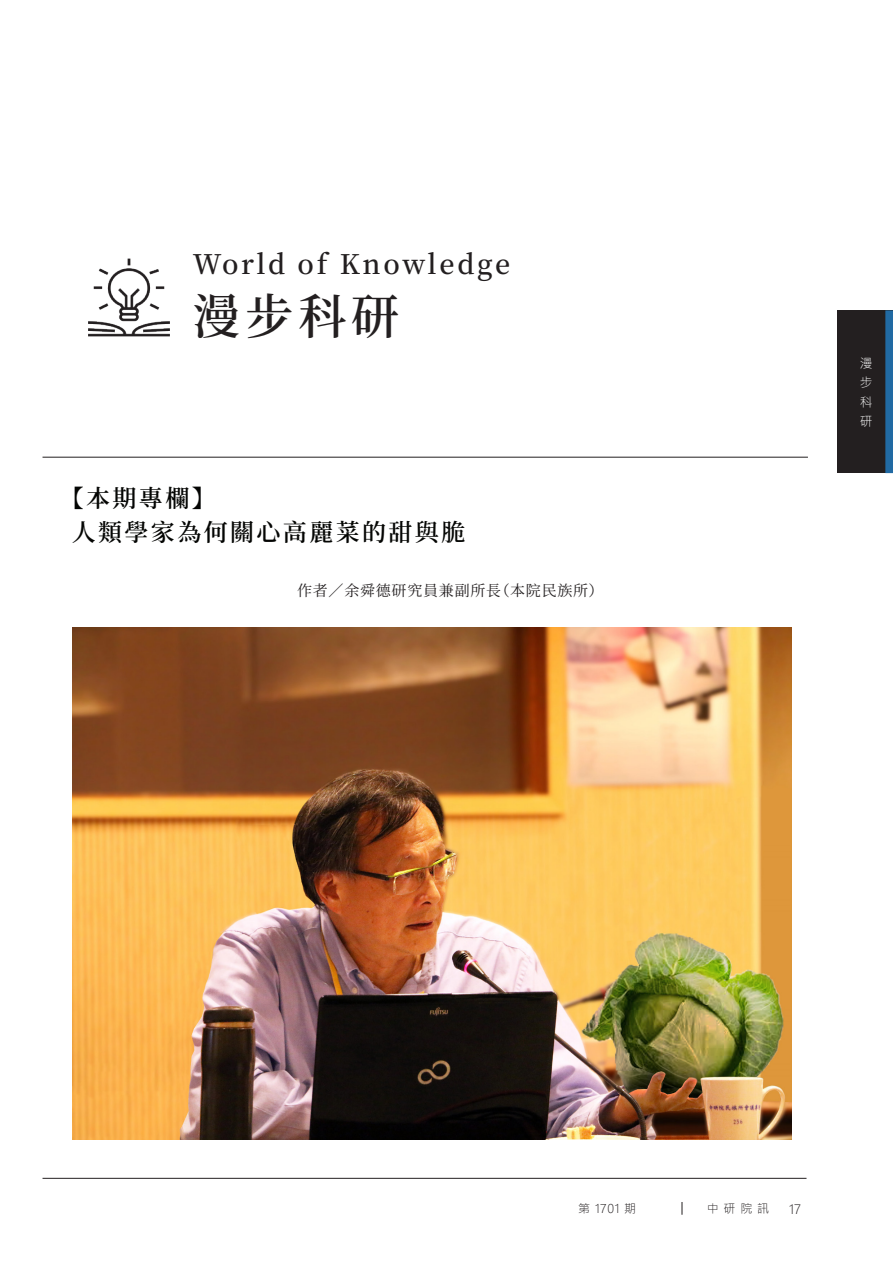
<style>
.page{position:relative;width:893px;height:1263px;background:#fff}
.page>*{position:absolute;margin:0;border:0;box-sizing:border-box;transform-origin:0 0}
.Headline__16_pt{font:600 48px "Noto Serif CJ Ktc";color:#231f20}
.Headline__16_pt-2{font:600 27px "Noto Serif CJ Ktc";letter-spacing:.1em;color:#231f20}
.中研院訊_標題{font:600 24px "Noto Serif CJ Ktc";letter-spacing:.1em;color:#040503}
.中研院訊_內文{font:15px "Noto Serif CJ Ktc";letter-spacing:.05em;color:#231f20}
.Body_text__8_5_pt{font:12.75px/19.5px "Microsoft Jheng Hei UI Light";color:#fff;text-align:justify}
.t1{font:12.75px "Microsoft Jheng Hei UI Light";color:#231f20}
.t2{font:12px "Microsoft Jheng Hei UI Light";letter-spacing:.225em;color:#231f20}
</style>
<div class="page">
<svg style="left:682px;top:1202px;width:1px;height:13px"></svg>
<hr style="left:43px;top:1178px;width:763px;height:1px;background:#231f20">
<div style="left:838px;top:310px;width:55px;height:163px;background:#231f20"></div>
<div style="left:885px;top:310px;width:8px;height:163px;background:#216aa3"></div>
<hr style="left:43px;top:457px;width:765px;height:1px;background:#231f20">
<img style="left:88px;top:258px;width:81px;height:79px">
<img style="left:72px;top:627px;width:719px;height:513px">
<p class="Headline__16_pt-2" style="left:193px;top:249px;width:319px">World of Knowledge</p>
<p class="Headline__16_pt" style="left:193px;top:289px;width:208px">漫步科研</p>
<p class="中研院訊_標題" style="left:60px;top:485px;width:158px">【本期專欄】</p>
<p class="中研院訊_標題" style="left:72px;top:519px;width:395px">人類學家為何關心高麗菜的甜與脆</p>
<p class="中研院訊_內文" style="left:297px;top:582px;width:308px">作者／余舜德研究員兼副所長（本院民族所）</p>
<p class="Body_text__8_5_pt" style="left:860px;top:353px;width:14px">漫步科研</p>
<p class="t2" style="left:578px;top:1201px;width:59px">第 1701 期</p>
<p class="t2" style="left:707px;top:1201px;width:64px">中研院訊</p>
<p class="t1" style="left:789px;top:1201px;width:13px">17</p>
</div>
